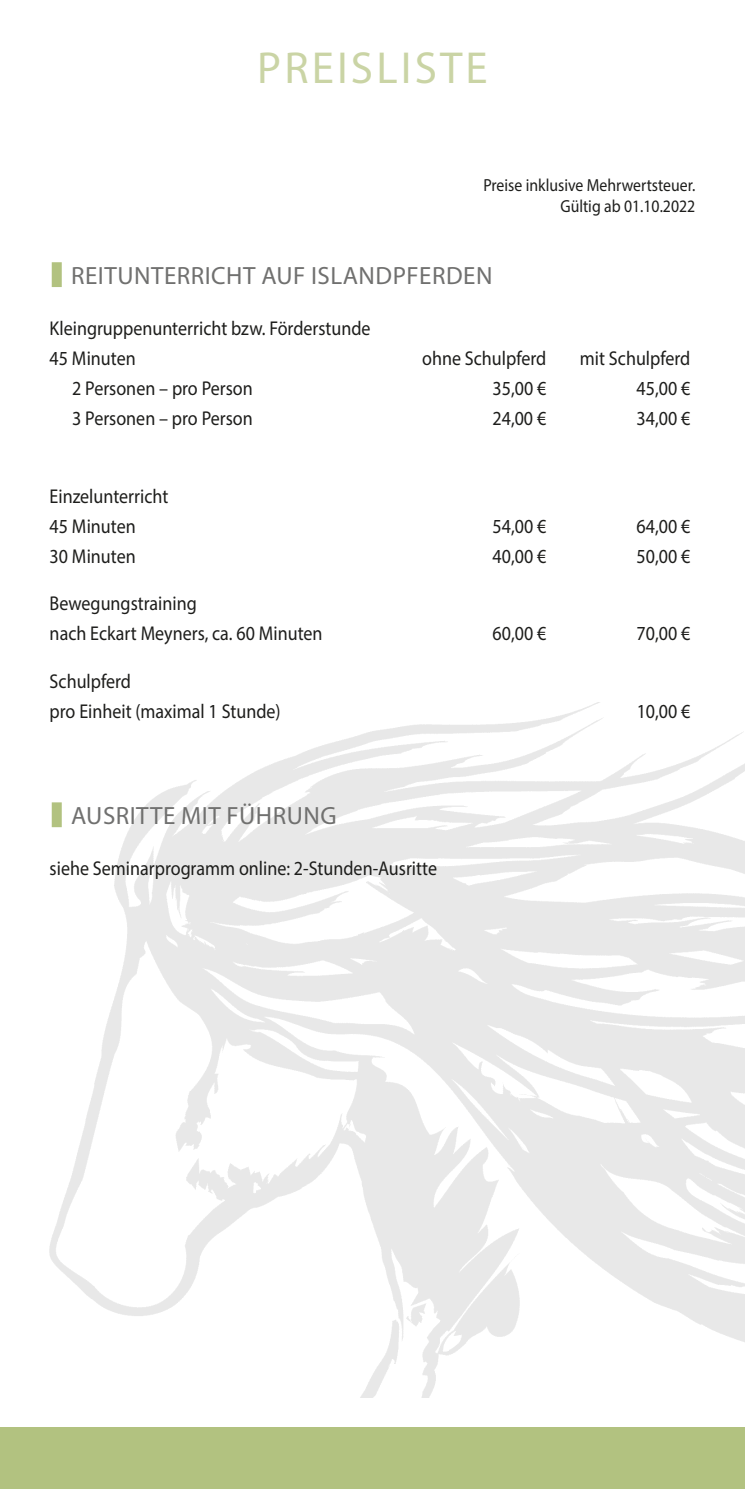
<style>
.page{position:relative;width:745px;height:1489px;background:#fff}
.page>*{position:absolute;margin:0;border:0;box-sizing:border-box;transform-origin:0 0}
.t1{font:45px "Myriad Pro";letter-spacing:.07em;color:#cad4a5}
.t2{font:25px "Myriad Pro";letter-spacing:.02em;color:#70706f}
.t3{font:20px/30px "Myriad Pro";color:#1d1d1b;scale:.9 1}
.t4{font:17.5px/21px "Myriad Pro";color:#1d1d1b;text-align:right;scale:.9 1}
</style>
<div class="page">
<div style="left:0;top:1427px;width:744px;height:61px;background:#b2c280"></div>
<img style="left:49px;top:702px;width:695px;height:694px">
<div style="left:52px;top:262px;width:10px;height:25px;background:#b2c280"></div>
<div style="left:52px;top:802px;width:10px;height:25px;background:#b2c280"></div>
<h1 class="t1" style="left:257px;top:41px;width:232px">PREISLISTE</h1>
<p class="t4" style="left:483px;top:174px;width:237px">Preise inklusive Mehrwertsteuer.<br>Gültig ab 01.10.2022</p>
<p class="t2" style="left:71px;top:260px;width:422px">REITUNTERRICHT AUF ISLANDPFERDEN</p>
<p class="t3" style="left:50px;top:313px;width:358px">Kleingruppenunterricht bzw. Förderstunde<br>45 Minuten</p>
<p class="t3" style="left:422px;top:343px;width:139px">ohne Schulpferd</p>
<p class="t3" style="left:579px;top:343px;width:124px">mit Schulpferd</p>
<p class="t3" style="left:72px;top:373px;width:202px">2 Personen – pro Person</p>
<p class="t3" style="left:492px;top:373px;width:61px">35,00 €</p>
<p class="t3" style="left:636px;top:373px;width:61px">45,00 €</p>
<p class="t3" style="left:72px;top:403px;width:202px">3 Personen – pro Person</p>
<p class="t3" style="left:492px;top:403px;width:61px">24,00 €</p>
<p class="t3" style="left:636px;top:403px;width:61px">34,00 €</p>
<p class="t3" style="left:50px;top:480px;width:133px">Einzelunterricht<br>45 Minuten</p>
<p class="t3" style="left:492px;top:510px;width:61px">54,00 €</p>
<p class="t3" style="left:636px;top:510px;width:61px">64,00 €</p>
<p class="t3" style="left:50px;top:540px;width:97px">30 Minuten</p>
<p class="t3" style="left:492px;top:540px;width:61px">40,00 €</p>
<p class="t3" style="left:636px;top:540px;width:61px">50,00 €</p>
<p class="t3" style="left:50px;top:588px;width:304px">Bewegungstraining<br>nach Eckart Meyners, ca. 60 Minuten</p>
<p class="t3" style="left:492px;top:618px;width:61px">60,00 €</p>
<p class="t3" style="left:636px;top:618px;width:61px">70,00 €</p>
<p class="t3" style="left:50px;top:666px;width:258px">Schulpferd<br>pro Einheit (maximal 1 Stunde)</p>
<p class="t2" style="left:71px;top:799px;width:267px">AUSRITTE MIT FÜHRUNG</p>
<p class="t3" style="left:50px;top:852px;width:431px">siehe Seminarprogramm online: 2-Stunden-Ausritte</p>
<p class="t3" style="left:636px;top:696px;width:61px">10,00 €</p>
</div>
